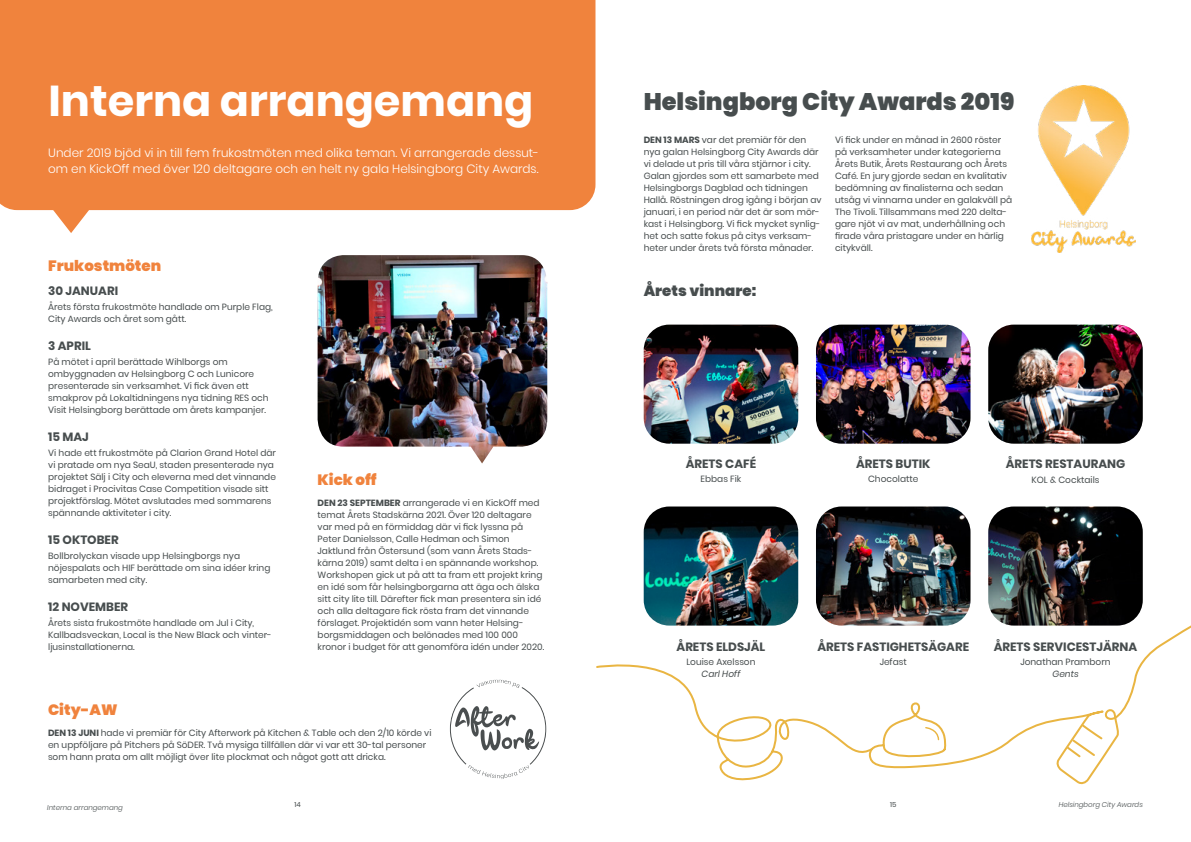
<style>
.page{position:relative;width:1191px;height:842px;background:#fff}
.page>*{position:absolute;margin:0;border:0;box-sizing:border-box;transform-origin:0 0}
.t1{font:700 43px "Poppins";color:#fff}
.t2{font:900 24px "Poppins";color:#474d4e}
.t3{font:900 15px "Poppins";color:#f0833d}
.t4{font:900 15px "Poppins";color:#474d4e}
.t5{font:300 12px/16px "Poppins";color:#fff}
.t6{font:700 12px "Poppins";color:#474d4e}
.t7{font:9px/12px "Poppins";color:#474d4e}
.t8{font:italic 9px "Poppins";color:#474d4e}
.t9{font:italic 300 7px "Poppins";color:#474d4e}
.t10{font:7px "Poppins";color:#474d4e}
.s1{font-weight:700}
</style>
<div class="page">
<div style="left:0;top:0;width:595px;height:210px;background:#f0833d"></div>
<svg style="left:51px;top:208px;width:40px;height:25px"></svg>
<svg style="left:450px;top:679px;width:96px;height:100px"></svg>
<img style="left:317px;top:255px;width:230px;height:208px">
<img style="left:1031px;top:85px;width:104px;height:167px">
<img style="left:643px;top:325px;width:155px;height:119px">
<img style="left:816px;top:325px;width:154px;height:119px">
<img style="left:988px;top:325px;width:154px;height:119px">
<img style="left:643px;top:506px;width:155px;height:120px">
<img style="left:816px;top:506px;width:154px;height:120px">
<img style="left:988px;top:506px;width:154px;height:115px">
<svg style="left:868px;top:621px;width:323px;height:164px"></svg>
<svg style="left:1065px;top:722px;width:39px;height:37px"></svg>
<svg style="left:924px;top:726px;width:16px;height:15px"></svg>
<svg style="left:596px;top:653px;width:278px;height:129px"></svg>
<h1 class="t1" style="left:49px;top:76px;width:486px">Interna arrangemang</h1>
<h3 class="t5" style="left:48px;top:145px;width:492px">Under 2019 bjöd vi in till fem frukostmöten med olika teman. Vi arrangerade dessut&shy;om en KickOff med över 120 deltagare och en helt ny gala Helsingborg City Awards.</h3>
<h3 class="t3" style="left:48px;top:257px;width:114px">Frukostmöten</h3>
<h3 class="t6" style="left:48px;top:284px;width:71px">30 JANUARI</h3>
<p class="t7" style="left:48px;top:301px;width:226px">Årets första frukostmöte handlade om Purple Flag,<br>City Awards och året som gått.</p>
<h3 class="t6" style="left:48px;top:339px;width:44px">3 APRIL</h3>
<p class="t7" style="left:48px;top:356px;width:222px">På mötet i april berättade Wihlborgs om ombyggnaden av Helsingborg C och Lunicore presenterade sin verksamhet. Vi fick även ett smakprov på Lokaltidningens nya tidning RES och Visit Helsingborg berättade om årets kampanjer.</p>
<h3 class="t6" style="left:48px;top:430px;width:42px">15 MAJ</h3>
<p class="t7" style="left:48px;top:447px;width:229px">Vi hade ett frukostmöte på Clarion Grand Hotel där vi pratade om nya SeaU, staden presenterade nya projektet Sälj i City och eleverna med det vinnande bidraget i Procivitas Case Competition visade sitt projektförslag. Mötet avslutades med sommarens spännande aktiviteter i city.</p>
<h3 class="t6" style="left:48px;top:533px;width:72px">15 OKTOBER</h3>
<p class="t7" style="left:48px;top:550px;width:224px">Bollbrolyckan visade upp Helsingborgs nya nöjespalats och HIF berättade om sina idéer kring samarbeten med city.</p>
<h3 class="t6" style="left:48px;top:600px;width:81px">12 NOVEMBER</h3>
<p class="t7" style="left:48px;top:616px;width:225px">Årets sista frukostmöte handlade om Jul i City,<br>Kallbadsveckan, Local is the New Black och vinter&shy;ljusinstallationerna.</p>
<h3 class="t3" style="left:317px;top:471px;width:61px">Kick off</h3>
<p class="t7" style="left:317px;top:496px;width:228px"><span class="s1">DEN 23 SEPTEMBER</span> arrangerade vi en KickOff med temat Årets Stadskärna 2021. Över 120 deltagare var med på en förmiddag där vi fick lyssna på Peter Danielsson, Calle Hedman och Simon Jaktlund från Östersund (som vann Årets Stads&shy;kärna 2019) samt delta i en spännande workshop.<br>Workshopen gick ut på att ta fram ett projekt kring en idé som får helsingborgarna att äga och älska sitt city lite till. Därefter fick man presentera sin idé och alla deltagare fick rösta fram det vinnande förslaget. Projektidén som vann heter Helsing&shy;borgsmiddagen och belönades med 100 000 kronor i budget för att genomföra idén under 2020.</p>
<h3 class="t3" style="left:48px;top:701px;width:71px">City-AW</h3>
<p class="t7" style="left:48px;top:726px;width:385px"><span class="s1">DEN 13 JUNI</span> hade vi premiär för City Afterwork på Kitchen &amp; Table och den 2/10 körde vi en uppföljare på Pitchers på SöDER. Två mysiga tillfällen där vi var ett 30-tal personer som hann prata om allt möjligt över lite plockmat och något gott att dricka.</p>
<h2 class="t2" style="left:643px;top:88px;width:372px">Helsingborg City Awards 2019</h2>
<p class="t7" style="left:643px;top:134px;width:179px"><span class="s1">DEN 13 MARS</span> var det premiär för den nya galan Helsingborg City Awards där vi delade ut pris till våra stjärnor i city.<br>Galan gjordes som ett samarbete med Helsingborgs Dagblad och tidningen Hallå. Röstningen drog igång i början av januari, i en period när det är som mör&shy;kast i Helsingborg. Vi fick mycket synlig&shy;het och satte fokus på citys verksam&shy;heter under årets två första månader.</p>
<p class="t7" style="left:835px;top:134px;width:179px">Vi fick under en månad in 2600 röster på verksamheter under kategorierna Årets Butik, Årets Restaurang och Årets Café. En jury gjorde sedan en kvalitativ bedömning av finalisterna och sedan utsåg vi vinnarna under en galakväll på The Tivoli. Tillsammans med 220 delta&shy;gare njöt vi av mat, underhållning och firade våra pristagare under en härlig citykväll.</p>
<h3 class="t4" style="left:643px;top:282px;width:114px">Årets vinnare:</h3>
<h3 class="t6" style="left:686px;top:456px;width:72px">ÅRETS CAFÉ</h3>
<p class="t7" style="left:700px;top:473px;width:42px">Ebbas Fik</p>
<h3 class="t6" style="left:856px;top:456px;width:76px">ÅRETS BUTIK</h3>
<p class="t7" style="left:868px;top:473px;width:52px">Chocolatte</p>
<h3 class="t6" style="left:1005px;top:457px;width:121px">ÅRETS RESTAURANG</h3>
<p class="t7" style="left:1031px;top:473px;width:69px">KOL &amp; Cocktails</p>
<h3 class="t6" style="left:676px;top:639px;width:90px">ÅRETS ELDSJÄL</h3>
<p class="t7" style="left:686px;top:656px;width:71px">Louise Axelsson</p>
<p class="t8" style="left:701px;top:669px;width:40px">Carl Hoff</p>
<h3 class="t6" style="left:817px;top:639px;width:153px">ÅRETS FASTIGHETSÄGARE</h3>
<p class="t7" style="left:879px;top:656px;width:29px">Jefast</p>
<h3 class="t6" style="left:993px;top:639px;width:145px">ÅRETS SERVICESTJÄRNA</h3>
<p class="t7" style="left:1020px;top:656px;width:92px">Jonathan Pramborn</p>
<p class="t8" style="left:1052px;top:669px;width:28px">Gents</p>
<p class="t9" style="left:47px;top:804px;width:77px">Interna arrangemang</p>
<p class="t10" style="left:294px;top:800px;width:8px">14</p>
<p class="t10" style="left:890px;top:800px;width:8px">15</p>
<p class="t9" style="left:1058px;top:800px;width:85px">Helsingborg City Awards</p>
</div>
